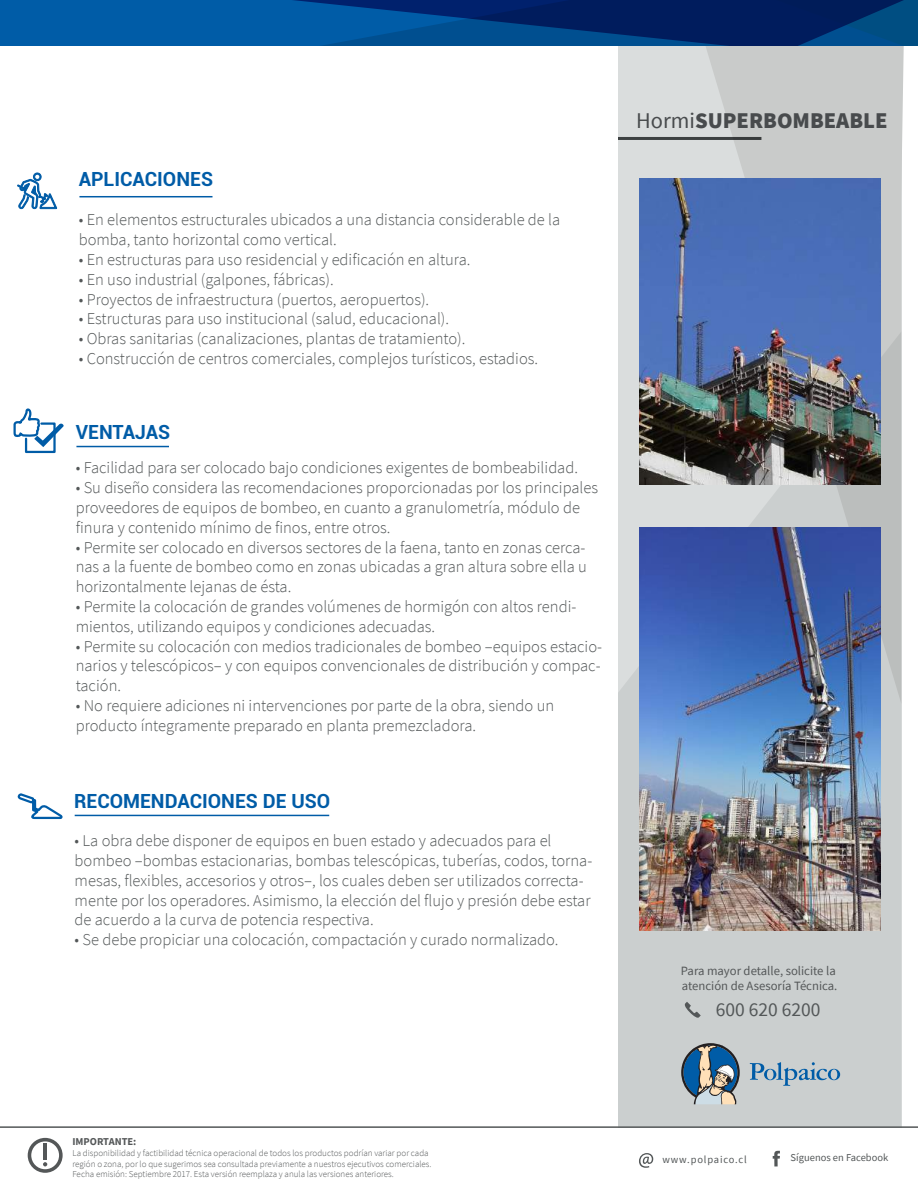
<style>
.page{position:relative;width:918px;height:1188px;background:#fff}
.page>*{position:absolute;margin:0;border:0;box-sizing:border-box;transform-origin:0 0}
.t1{font:900 22.5px "Source Sans Pro";color:#484b4d}
.t2{font:700 19.5px "Roboto";color:#005ca7}
.t3{font:19.5px "Source Sans Pro";color:#535758}
.t4{font:300 16.5px/19.8px "Source Sans Pro";color:#535758}
.t5{font:12.75px/15.1px "Source Sans Pro";color:#545758}
.t6{font:10.5px "Source Sans Pro";color:#535758}
.t7{font:10.5px "Source Sans Pro";letter-spacing:.08em;color:#535758}
.t8{font:700 10.5px "Source Sans Pro";color:#545758}
.t9{font:300 9px/10.8px "Source Sans Pro";color:#545758}
.s1{font-weight:400}
</style>
<div class="page">
<div style="left:618px;top:40px;width:283px;height:1087px;background:#dadddd"></div>
<svg style="left:702px;top:45px;width:202px;height:659px;background:#cacdcd"></svg>
<svg style="left:618px;top:332px;width:283px;height:794px;fill:#cbcfcf"></svg>
<svg style="left:681px;top:1043px;width:59px;height:61px"></svg>
<svg style="left:750px;top:1062px;width:90px;height:24px"></svg>
<svg style="left:684px;top:1002px;width:17px;height:16px"></svg>
<hr style="left:0;top:1126px;width:918px;height:2px;background:#535758">
<svg style="left:639px;top:1153px;width:14px;height:15px"></svg>
<svg style="left:773px;top:1151px;width:7px;height:15px"></svg>
<svg style="left:17px;top:173px;width:40px;height:37px"></svg>
<svg style="left:28px;top:1138px;width:35px;height:35px"></svg>
<svg style="left:17px;top:793px;width:46px;height:27px"></svg>
<svg style="left:13px;top:408px;width:51px;height:46px"></svg>
<hr style="left:76px;top:446px;width:93px;height:1px;background:#005ca7">
<hr style="left:79px;top:196px;width:134px;height:1px;background:#005ca7">
<hr style="left:75px;top:815px;width:254px;height:1px;background:#005ca7">
<svg style="left:1px;top:0;width:917px;height:45px;background:#004186"></svg>
<hr style="left:618px;top:137px;width:143px;height:3px;background:#484b4d">
<img style="left:639px;top:527px;width:241px;height:404px">
<img style="left:639px;top:178px;width:241px;height:307px">
<p class="t2" style="left:79px;top:165px;width:136px">APLICACIONES</p>
<p class="t4" style="left:79px;top:210px;width:483px">• En elementos estructurales ubicados a una distancia considerable de la bomba, tanto horizontal como vertical.</p>
<p class="t4" style="left:79px;top:250px;width:393px">• En estructuras para uso residencial y edificación en altura.</p>
<p class="t4" style="left:79px;top:269px;width:256px">• En uso industrial (galpones, fábricas).</p>
<p class="t4" style="left:79px;top:289px;width:352px">• Proyectos de infraestructura (puertos, aeropuertos).</p>
<p class="t4" style="left:79px;top:309px;width:372px">• Estructuras para uso institucional (salud, educacional).</p>
<p class="t4" style="left:79px;top:329px;width:388px">• Obras sanitarias (canalizaciones, plantas de tratamiento).</p>
<p class="t4" style="left:79px;top:349px;width:461px">• Construcción de centros comerciales, complejos turísticos, estadios.</p>
<p class="t2" style="left:76px;top:418px;width:96px">VENTAJAS</p>
<p class="t4" style="left:76px;top:458px;width:504px">• Facilidad para ser colocado bajo condiciones exigentes de bombeabilidad.</p>
<p class="t4" style="left:76px;top:478px;width:524px">• Su diseño considera las recomendaciones proporcionadas por los principales proveedores de equipos de bombeo, en cuanto a granulometría, módulo de finura y contenido mínimo de finos, entre otros.</p>
<p class="t4" style="left:76px;top:537px;width:513px;text-align:justify">• Permite ser colocado en diversos sectores de la faena, tanto en zonas cerca&shy;nas a la fuente de bombeo como en zonas ubicadas a gran altura sobre ella u horizontalmente lejanas de ésta.</p>
<p class="t4" style="left:76px;top:597px;width:502px">• Permite la colocación de grandes volúmenes de hormigón con altos rendi&shy;mientos, utilizando equipos y condiciones adecuadas.</p>
<p class="t4" style="left:76px;top:636px;width:528px;text-align:justify">• Permite su colocación con medios tradicionales de bombeo –equipos estacio&shy;narios y telescópicos– y con equipos convencionales de distribución y compac&shy;tación.</p>
<p class="t4" style="left:76px;top:696px;width:480px">• No requiere adiciones ni intervenciones por parte de la obra, siendo un producto íntegramente preparado en planta premezcladora.</p>
<p class="t2" style="left:74px;top:787px;width:258px">RECOMENDACIONES DE USO</p>
<p class="t4" style="left:75px;top:831px;width:519px">• La obra debe disponer de equipos en buen estado y adecuados para el bombeo –bombas estacionarias, bombas telescópicas, tuberías, codos, torna&shy;mesas, flexibles, accesorios y otros–, los cuales deben ser utilizados correcta&shy;mente por los operadores. Asimismo, la elección del flujo y presión debe estar de acuerdo a la curva de potencia respectiva.</p>
<p class="t4" style="left:75px;top:930px;width:485px">• Se debe propiciar una colocación, compactación y curado normalizado.</p>
<h1 class="t1" style="left:636px;top:105px;width:253px"><span class="s1">Hormi</span>SUPERBOMBEABLE</h1>
<p class="t5" style="left:681px;top:963px;width:158px">Para mayor detalle, solicite la atención de Asesoría Técnica.</p>
<p class="t3" style="left:716px;top:997px;width:106px">600 620 6200</p>
<p class="t8" style="left:72px;top:1134px;width:66px">IMPORTANTE:</p>
<p class="t9" style="left:72px;top:1147px;width:361px">La disponibilidad y factibilidad técnica operacional de todos los productos podrían variar por cada región o zona, por lo que sugerimos sea consultada previamente a nuestros ejecutivos comerciales.<br>Fecha emisión: Septiembre 2017. Esta versión reemplaza y anula las versiones anteriores.</p>
<p class="t7" style="left:663px;top:1153px;width:86px">www.polpaico.cl</p>
<p class="t6" style="left:791px;top:1151px;width:99px">Síguenos en Facebook</p>
</div>
